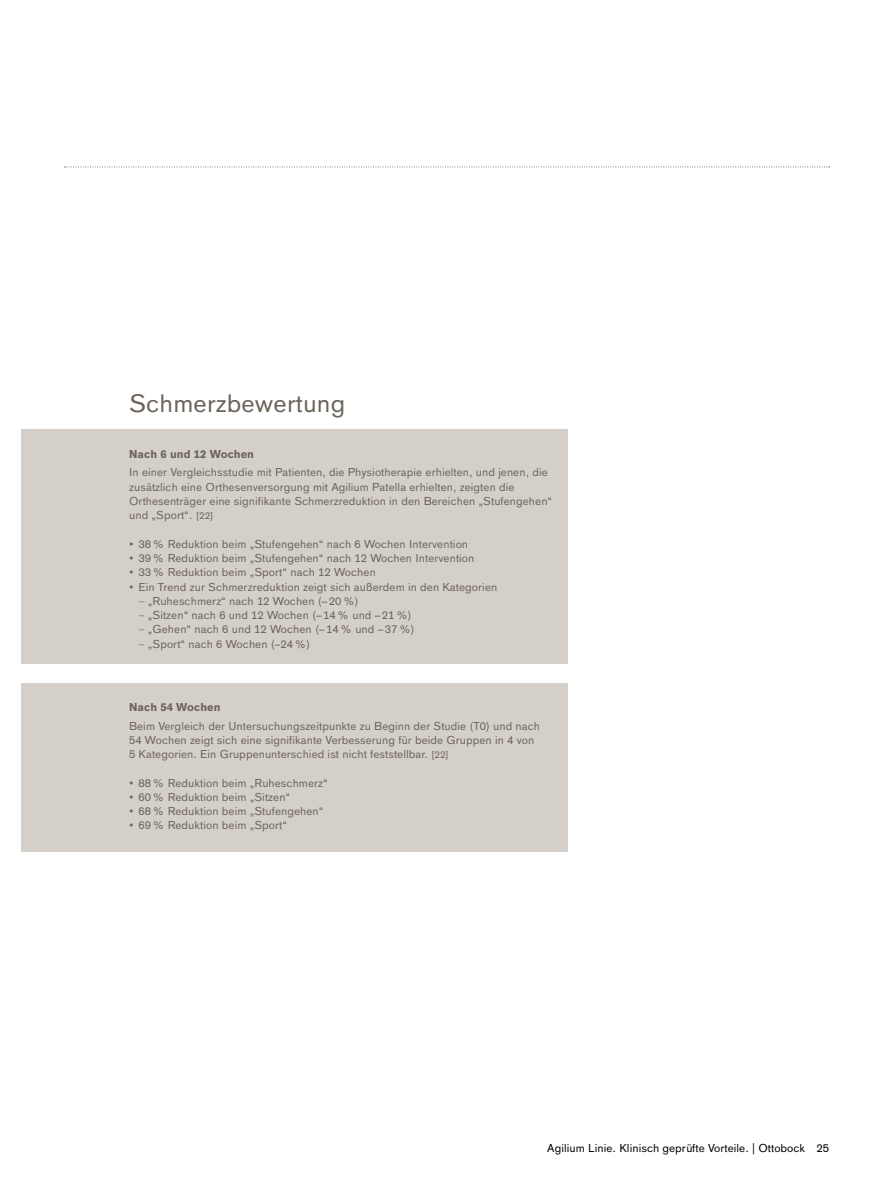
<style>
.page{position:relative;width:893px;height:1191px;background:#fff}
.page>*{position:absolute;margin:0;border:0;box-sizing:border-box;transform-origin:0 0}
.t1{font:24.75px "OBO Sans";letter-spacing:.005em;color:#6c645a}
.t2{font:11.25px/14.2px "OBO Sans";letter-spacing:.005em;color:#6c645a}
.t3{font:11.25px "OBO Sans";letter-spacing:.005em;color:#000}
.t4{font:700 11.25px "OBO Sans";letter-spacing:.005em;color:#6c645a}
.s1{font-size:9.75px}
.s2{font-family:"OBO Serif"}
</style>
<div class="page">
<div style="left:21px;top:429px;width:547px;height:235px;background:#d4d0c9"></div>
<div style="left:21px;top:683px;width:547px;height:168px;background:#d4d0c9"></div>
<svg style="left:64px;top:167px;width:766px;height:1px"></svg>
<h1 class="t1" style="left:129px;top:389px;width:218px">Schmerzbewertung</h1>
<p class="t4" style="left:129px;top:447px;width:126px">Nach 6 und 12 Wochen</p>
<p class="t2" style="left:129px;top:465px;width:425px">In einer Vergleichsstudie mit Patienten, die Physiotherapie erhielten, und jenen, die zusätzlich eine Orthesenversorgung mit Agilium Patella erhielten, zeigten die Orthesenträger eine signifikante Schmerzreduktion in den Bereichen „Stufengehen“ und „Sport“. <span class="s1">[22]</span></p>
<p class="t2" style="left:129px;top:537px;width:341px">• 38% Reduktion beim „Stufengehen“ nach 6 Wochen Intervention</p>
<p class="t2" style="left:129px;top:551px;width:347px">• 39% Reduktion beim „Stufengehen“ nach 12 Wochen Intervention</p>
<p class="t2" style="left:129px;top:565px;width:248px">• 33% Reduktion beim „Sport“ nach 12 Wochen</p>
<p class="t2" style="left:129px;top:579px;width:370px">• Ein Trend zur Schmerzreduktion zeigt sich außerdem in den Kategorien</p>
<p class="t2" style="left:138px;top:594px;width:222px"><span class="s2">–</span> „Ruheschmerz“ nach 12 Wochen (–20%)</p>
<p class="t2" style="left:138px;top:608px;width:275px"><span class="s2">–</span> „Sitzen“ nach 6 und 12 Wochen (–14% und –21%)</p>
<p class="t2" style="left:138px;top:622px;width:278px"><span class="s2">–</span> „Gehen“ nach 6 und 12 Wochen (–14% und –37%)</p>
<p class="t2" style="left:138px;top:636px;width:173px"><span class="s2">–</span> „Sport“ nach 6 Wochen (–24%)</p>
<p class="t4" style="left:129px;top:700px;width:93px">Nach 54 Wochen</p>
<p class="t2" style="left:129px;top:718px;width:413px">Beim Vergleich der Untersuchungszeitpunkte zu Beginn der Studie (T0) und nach<br>54 Wochen zeigt sich eine signifikante Verbesserung für beide Gruppen in 4 von<br>5 Kategorien. Ein Gruppenunterschied ist nicht feststellbar. <span class="s1">[22]</span></p>
<p class="t2" style="left:129px;top:775px;width:200px">• 88% Reduktion beim „Ruheschmerz“</p>
<p class="t2" style="left:129px;top:790px;width:163px">• 60% Reduktion beim „Sitzen“</p>
<p class="t2" style="left:129px;top:804px;width:196px">• 68% Reduktion beim „Stufengehen“</p>
<p class="t2" style="left:129px;top:818px;width:160px">• 69% Reduktion beim „Sport“</p>
<p class="t3" style="left:547px;top:1141px;width:283px">Agilium Linie. Klinisch geprüfte Vorteile. | Ottobock 25</p>
</div>
